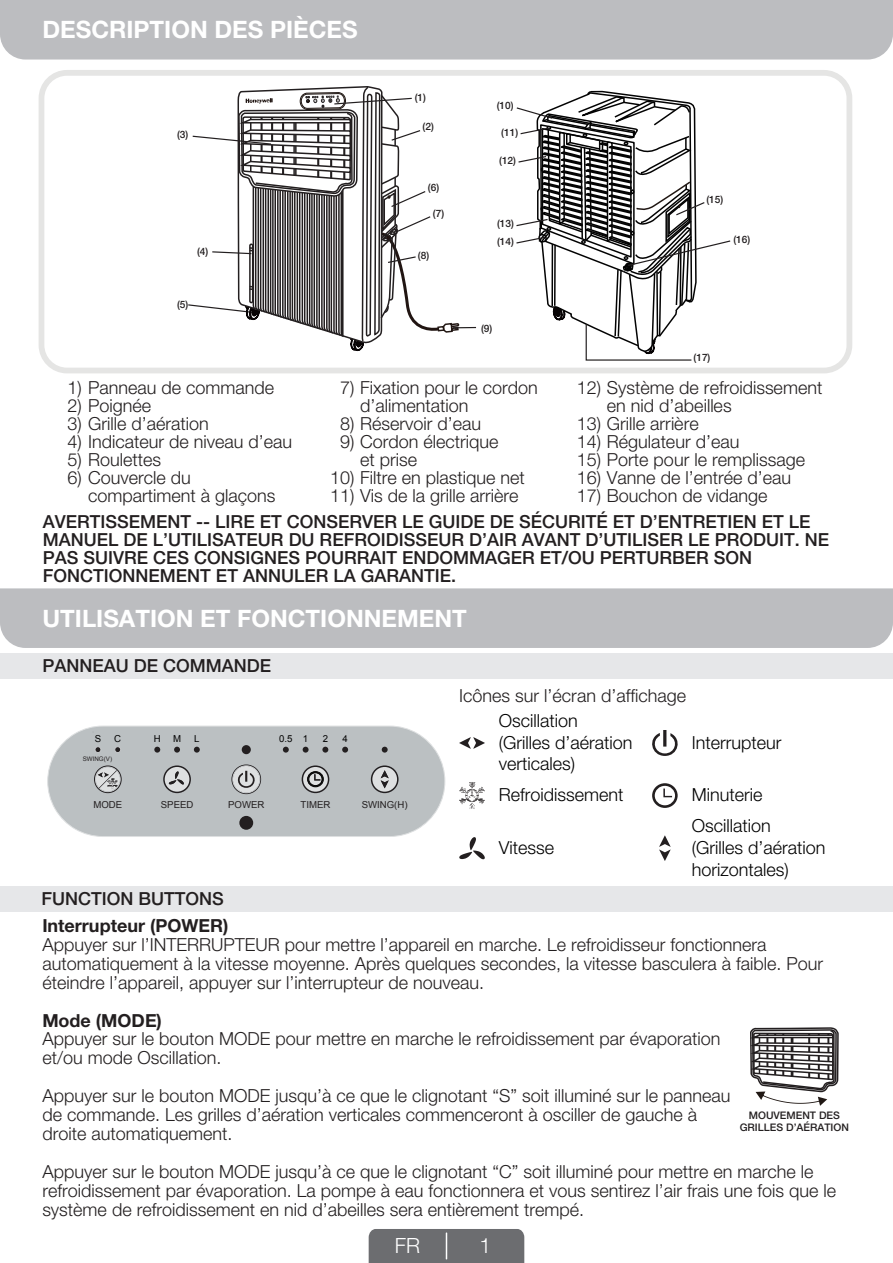
<style>
.page{position:relative;width:893px;height:1263px;background:#fff}
.page>*{position:absolute;margin:0;border:0;box-sizing:border-box;transform-origin:0 0}
.t1{font:700 24px "Helvetica Neue LT Std";color:#fff}
.t2{font:300 21px "Helvetica Neue LT Pro";color:#fff}
.t3{font:300 18px/18.9px "Helvetica Neue LT Pro";color:#231f20}
.t4{font:500 18px/18px "Helvetica Neue LT Pro";color:#231f20}
.t5{font:300 18px/21.6px "Helvetica Neue LT Pro";color:#000}
.t6{font:700 18px "Helvetica Neue LT Pro";color:#231f20}
.t7{font:500 10.5px/12.6px "Helvetica Neue LT Pro";color:#231f20;text-align:center}
.t8{font:500 10.2px "Helvetica Neue LT Pro";color:#231f20}
.t9{font:9.6px "Arial";color:#231f20}
.t10{font:9.6px "Arial";color:#030303}
.t11{font:6.3px "Arial";color:#231f20}
</style>
<div class="page">
<div style="left:0;top:0;width:893px;height:60px;background:#bcbdc0"></div>
<div style="left:39px;top:70px;width:813px;height:303px;border:6px solid #e5e5e4;border-radius:26px"></div>
<svg style="left:515px;top:93px;width:217px;height:279px"></svg>
<div style="left:0;top:588px;width:893px;height:60px;background:#bcbdc0"></div>
<div style="left:0;top:653px;width:893px;height:26px;background:#e6e7e9"></div>
<div style="left:0;top:886px;width:893px;height:25px;background:#e6e7e9"></div>
<svg style="left:659px;top:835px;width:12px;height:26px"></svg>
<svg style="left:652px;top:783px;width:26px;height:25px"></svg>
<svg style="left:652px;top:730px;width:26px;height:26px"></svg>
<svg style="left:47px;top:0;width:438px;height:912px"></svg>
<svg style="left:750px;top:1027px;width:89px;height:79px"></svg>
<div style="left:369px;top:1229px;width:155px;height:34px;background:#6c6d70"></div>
<h1 class="t1" style="left:43px;top:15px;width:317px">DESCRIPTION DES PIÈCES</h1>
<p class="t8" style="left:177px;top:128px;width:13px">(3)</p>
<p class="t8" style="left:197px;top:245px;width:13px">(4)</p>
<p class="t8" style="left:177px;top:298px;width:13px">(5)</p>
<p class="t8" style="left:415px;top:91px;width:13px">(1)</p>
<p class="t8" style="left:423px;top:120px;width:13px">(2)</p>
<p class="t8" style="left:428px;top:182px;width:13px">(6)</p>
<p class="t8" style="left:433px;top:207px;width:13px">(7)</p>
<p class="t8" style="left:418px;top:249px;width:13px">(8)</p>
<p class="t8" style="left:497px;top:99px;width:18px">(10)</p>
<p class="t8" style="left:501px;top:126px;width:18px">(11)</p>
<p class="t8" style="left:499px;top:154px;width:18px">(12)</p>
<p class="t8" style="left:497px;top:218px;width:18px">(13)</p>
<p class="t8" style="left:706px;top:193px;width:18px">(15)</p>
<p class="t8" style="left:497px;top:235px;width:18px">(14)</p>
<p class="t8" style="left:733px;top:234px;width:18px">(16)</p>
<p class="t8" style="left:481px;top:322px;width:13px">(9)</p>
<p class="t8" style="left:694px;top:351px;width:18px">(17)</p>
<p class="t3" style="left:68px;top:378px;width:208px">1) Panneau de commande</p>
<p class="t3" style="left:68px;top:396px;width:85px">2) Poignée</p>
<p class="t3" style="left:68px;top:414px;width:143px">3) Grille d’aération</p>
<p class="t3" style="left:68px;top:432px;width:226px">4) Indicateur de niveau d’eau</p>
<p class="t3" style="left:68px;top:450px;width:95px">5) Roulettes</p>
<p class="t3" style="left:88px;top:468px;width:189px;line-height:18px;text-indent:-21px">6) Couvercle du compartiment à glaçons</p>
<p class="t3" style="left:360px;top:378px;width:179px;line-height:18px;text-indent:-20px">7) Fixation pour le cordon d’alimentation</p>
<p class="t3" style="left:340px;top:414px;width:142px">8) Réservoir d’eau</p>
<p class="t3" style="left:360px;top:432px;width:140px;line-height:18px;text-indent:-20px">9) Cordon électrique et prise</p>
<p class="t3" style="left:330px;top:468px;width:196px">10) Filtre en plastique net</p>
<p class="t3" style="left:330px;top:486px;width:190px">11) Vis de la grille arrière</p>
<p class="t3" style="left:607px;top:378px;width:217px;line-height:18px;text-indent:-30px">12) Système de refroidissement en nid d’abeilles</p>
<p class="t3" style="left:577px;top:414px;width:123px">13) Grille arrière</p>
<p class="t3" style="left:577px;top:432px;width:164px">14) Régulateur d’eau</p>
<p class="t3" style="left:577px;top:450px;width:230px">15) Porte pour le remplissage</p>
<p class="t3" style="left:577px;top:468px;width:216px">16) Vanne de l’entrée d’eau</p>
<p class="t3" style="left:577px;top:486px;width:192px">17) Bouchon de vidange</p>
<p class="t4" style="left:43px;top:513px;width:788px">AVERTISSEMENT -- LIRE ET CONSERVER LE GUIDE DE SÉCURITÉ ET D’ENTRETIEN ET LE MANUEL DE L’UTILISATEUR DU REFROIDISSEUR D’AIR AVANT D’UTILISER LE PRODUIT. NE PAS SUIVRE CES CONSIGNES POURRAIT ENDOMMAGER ET/OU PERTURBER SON FONCTIONNEMENT ET ANNULER LA GARANTIE.</p>
<h1 class="t1" style="left:43px;top:603px;width:426px">UTILISATION ET FONCTIONNEMENT</h1>
<p class="t4" style="left:43px;top:656px;width:230px">PANNEAU DE COMMANDE</p>
<p class="t10" style="left:95px;top:732px;width:8px">S</p>
<p class="t10" style="left:114px;top:732px;width:8px">C</p>
<p class="t10" style="left:154px;top:732px;width:8px">H</p>
<p class="t10" style="left:173px;top:732px;width:10px">M</p>
<p class="t10" style="left:194px;top:732px;width:7px">L</p>
<p class="t10" style="left:279px;top:732px;width:31px">0.5 1</p>
<p class="t10" style="left:323px;top:732px;width:7px">2</p>
<p class="t10" style="left:342px;top:732px;width:7px">4</p>
<p class="t11" style="left:83px;top:755px;width:31px">SWING(V)</p>
<p class="t9" style="left:93px;top:799px;width:30px">MODE</p>
<p class="t9" style="left:161px;top:799px;width:34px">SPEED</p>
<p class="t9" style="left:228px;top:799px;width:38px">POWER</p>
<p class="t9" style="left:301px;top:799px;width:31px">TIMER</p>
<p class="t9" style="left:362px;top:799px;width:47px">SWING(H)</p>
<p class="t3" style="left:459px;top:686px;width:228px">Icônes sur l’écran d’affichage</p>
<p class="t5" style="left:499px;top:709px;width:135px">Oscillation (Grilles d’aération verticales)</p>
<p class="t5" style="left:499px;top:784px;width:126px">Refroidissement</p>
<p class="t5" style="left:499px;top:836px;width:57px">Vitesse</p>
<p class="t5" style="left:692px;top:731px;width:91px">Interrupteur</p>
<p class="t5" style="left:692px;top:779px;width:81px;line-height:30.9px">Minuterie<br>Oscillation</p>
<p class="t5" style="left:692px;top:836px;width:135px">(Grilles d’aération horizontales)</p>
<p class="t4" style="left:41px;top:889px;width:184px">FUNCTION BUTTONS</p>
<p class="t6" style="left:42px;top:914px;width:187px">Interrupteur (POWER)</p>
<p class="t3" style="left:42px;top:935px;width:782px">Appuyer sur l’INTERRUPTEUR pour mettre l’appareil en marche. Le refroidisseur fonctionnera automatiquement à la vitesse moyenne. Après quelques secondes, la vitesse basculera à faible. Pour éteindre l’appareil, appuyer sur l’interrupteur de nouveau.</p>
<p class="t6" style="left:42px;top:1009px;width:121px">Mode (MODE)</p>
<p class="t3" style="left:42px;top:1029px;width:680px">Appuyer sur le bouton MODE pour mettre en marche le refroidissement par évaporation et/ou mode Oscillation.</p>
<p class="t3" style="left:42px;top:1086px;width:690px">Appuyer sur le bouton MODE jusqu’à ce que le clignotant “S” soit illuminé sur le panneau de commande. Les grilles d’aération verticales commenceront à osciller de gauche à droite automatiquement.</p>
<p class="t3" style="left:42px;top:1161px;width:795px">Appuyer sur le bouton MODE jusqu’à ce que le clignotant “C” soit illuminé pour mettre en marche le refroidissement par évaporation. La pompe à eau fonctionnera et vous sentirez l’air frais une fois que le système de refroidissement en nid d’abeilles sera entièrement trempé.</p>
<p class="t7" style="left:740px;top:1109px;width:111px">MOUVEMENT DES<br>GRILLES D’AÉRATION</p>
<p class="t2" style="left:395px;top:1232px;width:27px">FR</p>
<p class="t2" style="left:480px;top:1232px;width:13px">1</p>
</div>
